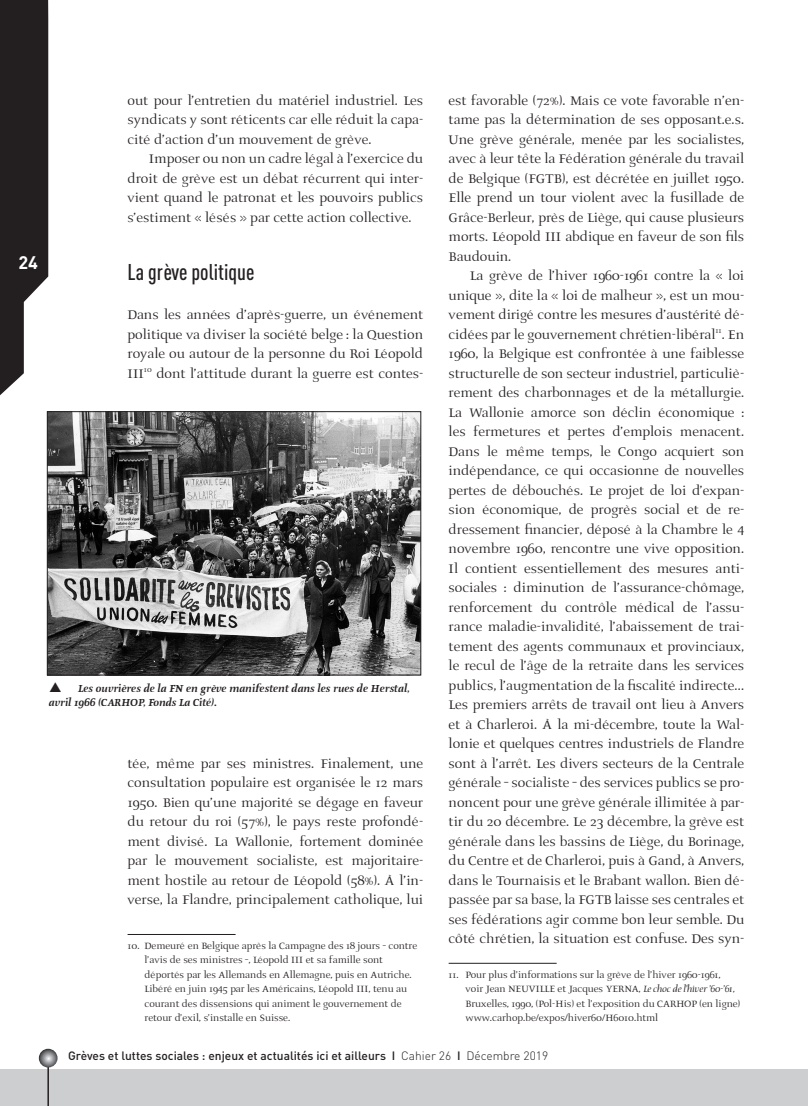
<style>
.page{position:relative;width:808px;height:1106px;background:#fff}
.page>*{position:absolute;margin:0;border:0;box-sizing:border-box;transform-origin:0 0}
.titre_2{font:500 22.5px "DIN Cond";color:#231f20}
.t1{font:700 18px "DIN";color:#fff}
.txt_courant{font:16.5px/19.5px "AI Prospera II";color:#231f20;text-align:justify}
.a-_txt_courant_ss_re{font:16.5px/19.5px "AI Prospera II";color:#231f20;text-align:justify}
.Note_de_bas_de_page{font:italic 700 13.5px/13.5px "AI Prospera II";color:#231f20}
.Note_de_bas_de_page-2{font:12px/14.4px "AI Prospera II";color:#231f20}
.t2{font:500 12px "DIN";color:#231f20}
.s1{font-style:italic}
.s2{font-weight:300}
</style>
<div class="page">
<svg style="left:0;top:0;width:49px;height:427px"></svg>
<div style="left:0;top:1069px;width:808px;height:37px;background:#cdced0"></div>
<hr style="left:47px;top:1056px;width:2px;height:50px;background:#231f20">
<svg style="left:39px;top:1048px;width:19px;height:19px"></svg>
<hr style="left:128px;top:934px;width:108px;height:1px;background:#231f20">
<hr style="left:449px;top:962px;width:108px;height:1px;background:#231f20">
<img style="left:49px;top:413px;width:370px;height:260px">
<div style="left:47px;top:411px;width:374px;height:264px;border:1px solid #231f20"></div>
<p class="t1" style="left:18px;top:250px;width:21px">24</p>
<p class="a-_txt_courant_ss_re" style="left:128px;top:91px;width:297px">out pour l’entretien du matériel industriel. Les syndicats y sont réticents car elle réduit la capa&shy;cité d’action d’un mouvement de grève.</p>
<p class="txt_courant" style="left:128px;top:150px;width:297px;text-indent:21px">Imposer ou non un cadre légal à l’exercice du droit de grève est un débat récurrent qui inter&shy;vient quand le patronat et les pouvoirs publics s’estiment « lésés » par cette action collective.</p>
<p class="titre_2" style="left:128px;top:259px;width:128px">La grève politique</p>
<p class="a-_txt_courant_ss_re" style="left:128px;top:306px;width:297px">Dans les années d’après-guerre, un événement politique va diviser la société belge : la Question royale ou autour de la personne du Roi Léopold III<sup>10</sup> dont l’attitude durant la guerre est contes-</p>
<p class="Note_de_bas_de_page" style="left:49px;top:680px;width:363px;text-indent:29px">Les ouvrières de la FN en grève manifestent dans les rues de Herstal, avril 1966 (CARHOP, Fonds La Cité).</p>
<p class="a-_txt_courant_ss_re" style="left:128px;top:754px;width:297px">tée, même par ses ministres. Finalement, une consultation populaire est organisée le 12 mars 1950. Bien qu’une majorité se dégage en faveur du retour du roi (57%), le pays reste profondé&shy;ment divisé. La Wallonie, fortement dominée par le mouvement socialiste, est majoritaire&shy;ment hostile au retour de Léopold (58%). À l’in&shy;verse, la Flandre, principalement catholique, lui</p>
<p class="Note_de_bas_de_page-2" style="left:145px;top:939px;width:274px;text-indent:-17px">10. Demeuré en Belgique après la Campagne des 18 jours – contre l’avis de ses ministres –, Léopold III et sa famille sont déportés par les Allemands en Allemagne, puis en Autriche.<br>Libéré en juin 1945 par les Américains, Léopold III, tenu au courant des dissensions qui animent le gouvernement de retour d’exil, s’installe en Suisse.</p>
<p class="a-_txt_courant_ss_re" style="left:449px;top:91px;width:297px">est favorable (72%). Mais ce vote favorable n’en&shy;tame pas la détermination de ses opposant.e.s.<br>Une grève générale, menée par les socialistes, avec à leur tête la Fédération générale du travail de Belgique (FGTB), est décrétée en juillet 1950.<br>Elle prend un tour violent avec la fusillade de Grâce-Berleur, près de Liège, qui cause plusieurs morts. Léopold III abdique en faveur de son fils Baudouin.</p>
<p class="txt_courant" style="left:449px;top:267px;width:297px;text-indent:21px">La grève de l’hiver 1960-1961 contre la « loi unique », dite la « loi de malheur », est un mou&shy;vement dirigé contre les mesures d’austérité dé&shy;cidées par le gouvernement chrétien-libéral<sup>11</sup>. En 1960, la Belgique est confrontée à une faiblesse structurelle de son secteur industriel, particuliè&shy;rement des charbonnages et de la métallurgie.<br>La Wallonie amorce son déclin économique : les fermetures et pertes d’emplois menacent.<br>Dans le même temps, le Congo acquiert son indépendance, ce qui occasionne de nouvelles pertes de débouchés. Le projet de loi d’expan&shy;sion économique, de progrès social et de re&shy;dressement financier, déposé à la Chambre le 4 novembre 1960, rencontre une vive opposition.<br>Il contient essentiellement des mesures anti&shy;sociales : diminution de l’assurance-chômage, renforcement du contrôle médical de l’assu&shy;rance maladie-invalidité, l’abaissement de trai&shy;tement des agents communaux et provinciaux, le recul de l’âge de la retraite dans les services publics, l’augmentation de la fiscalité indirecte...<br>Les premiers arrêts de travail ont lieu à Anvers et à Charleroi. À la mi-décembre, toute la Wal&shy;lonie et quelques centres industriels de Flandre sont à l’arrêt. Les divers secteurs de la Centrale générale – socialiste – des services publics se pro&shy;noncent pour une grève générale illimitée à par&shy;tir du 20 décembre. Le 23 décembre, la grève est générale dans les bassins de Liège, du Borinage, du Centre et de Charleroi, puis à Gand, à Anvers, dans le Tournaisis et le Brabant wallon. Bien dé&shy;passée par sa base, la FGTB laisse ses centrales et ses fédérations agir comme bon leur semble. Du côté chrétien, la situation est confuse. Des syn-</p>
<p class="Note_de_bas_de_page-2" style="left:466px;top:967px;width:276px;text-indent:-17px">11. Pour plus d’informations sur la grève de l’hiver 1960-1961, voir Jean NEUVILLE et Jacques YERNA, <span class="s1">Le choc de l’hiver ’60-’61, </span>Bruxelles, 1990, (Pol-His) et l’exposition du CARHOP (en ligne) www.carhop.be/expos/hiver60/H6010.html</p>
<p class="t2" style="left:68px;top:1047px;width:482px">Grèves et luttes sociales : enjeux et actualités ici et ailleurs I <span class="s2">Cahier 26</span> I <span class="s2">Décembre 2019</span></p>
</div>
